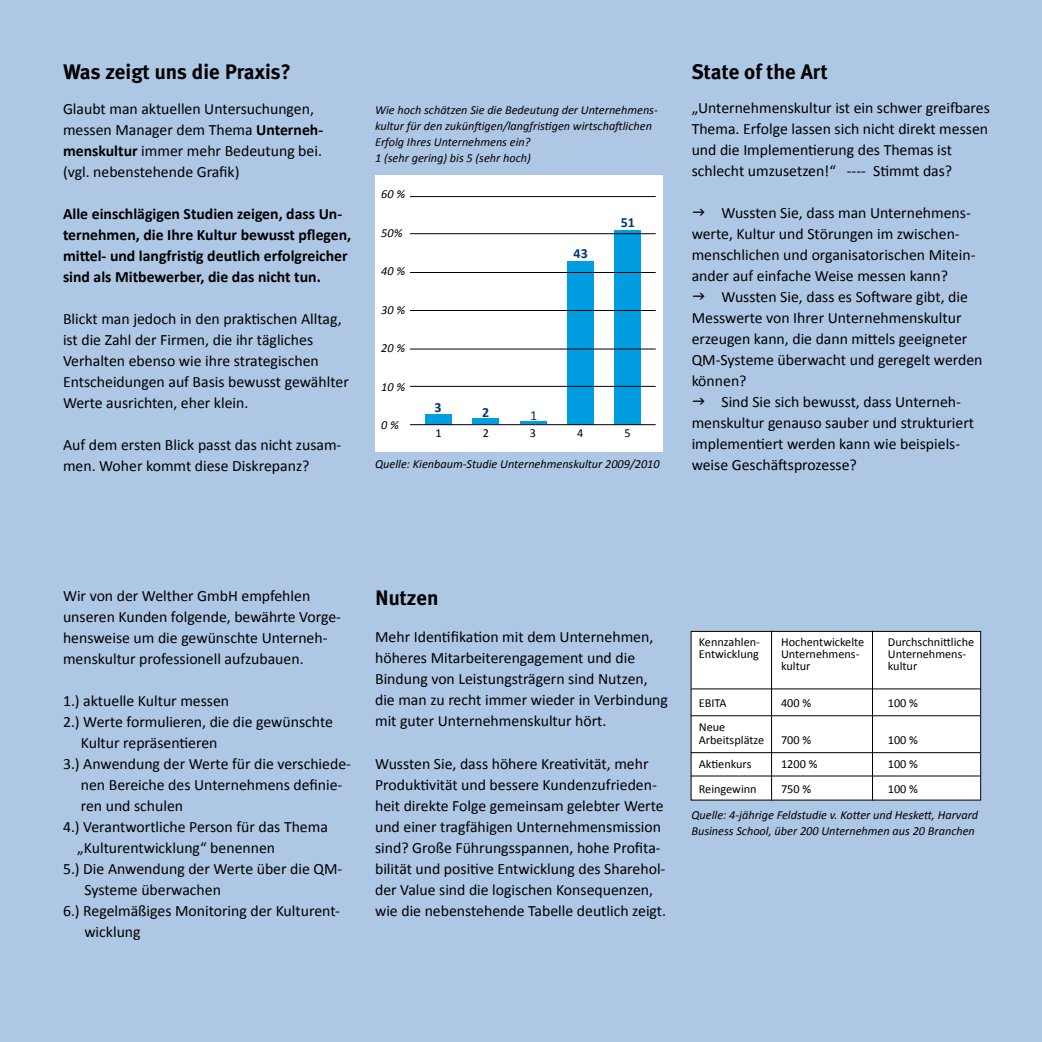
<style>
.page{position:relative;width:1042px;height:1042px;background:#aec7e5}
.page>*{position:absolute;margin:0;border:0;box-sizing:border-box;transform-origin:0 0}
.t1{font:700 21px "Meta Plus";color:#000}
.t2{font:15.75px/21px "Calibri";color:#000}
.t3{font:700 15.75px/21px "Calibri";color:#000}
.t4{font:700 14px "Calibri";color:#003882}
.t5{font:14px "Calibri";color:#003882}
.t6{font:italic 12.25px/15.8px "Calibri";color:#000}
.t7{font:12.25px/12.2px "Calibri";color:#000}
.s1{font-weight:700}
.s2{font-style:italic}
</style>
<div class="page">
<div style="left:691px;top:631px;width:289px;height:169px;background:#fff"></div>
<div style="left:690px;top:631px;width:291px;height:169px;border:1px solid #000"></div>
<div style="left:375px;top:175px;width:288px;height:277px;background:#fff"></div>
<div style="left:425px;top:414px;width:26px;height:10px;background:#009ee0"></div>
<div style="left:472px;top:418px;width:27px;height:6px;background:#009ee0"></div>
<hr style="left:520px;top:421px;width:26px;height:3px;background:#009ee0">
<div style="left:567px;top:261px;width:26px;height:163px;background:#009ee0"></div>
<div style="left:615px;top:230px;width:26px;height:194px;background:#009ee0"></div>
<hr style="left:410px;top:272px;width:246px;height:1px;background:#000">
<hr style="left:410px;top:310px;width:246px;height:1px;background:#000">
<hr style="left:410px;top:349px;width:246px;height:1px;background:#000">
<hr style="left:410px;top:386px;width:246px;height:1px;background:#000">
<hr style="left:410px;top:424px;width:246px;height:1px;background:#000">
<hr style="left:410px;top:196px;width:246px;height:1px;background:#000">
<hr style="left:410px;top:233px;width:246px;height:1px;background:#000">
<hr style="left:691px;top:688px;width:289px;height:1px;background:#000">
<hr style="left:771px;top:630px;width:1px;height:170px;background:#000">
<hr style="left:872px;top:630px;width:1px;height:170px;background:#000">
<hr style="left:691px;top:715px;width:289px;height:1px;background:#000">
<hr style="left:691px;top:752px;width:289px;height:1px;background:#000">
<hr style="left:691px;top:775px;width:289px;height:1px;background:#000">
<svg style="left:693px;top:209px;width:11px;height:6px"></svg>
<svg style="left:693px;top:293px;width:11px;height:6px"></svg>
<svg style="left:693px;top:398px;width:11px;height:6px"></svg>
<h1 class="t1" style="left:63px;top:60px;width:230px">Was zeigt uns die Praxis?</h1>
<p class="t2" style="left:63px;top:97px;width:262px">Glaubt man aktuellen Untersuchungen, messen Manager dem Thema <span class="s1">Unterneh&shy;menskultur</span> immer mehr Bedeutung bei. (vgl. nebenstehende Grafik)</p>
<p class="t3" style="left:63px;top:202px;width:290px">Alle einschlägigen Studien zeigen, dass Un&shy;ternehmen, die Ihre Kultur bewusst pflegen, mittel- und langfristig deutlich erfolgreicher sind als Mitbewerber, die das nicht tun.</p>
<p class="t2" style="left:63px;top:307px;width:287px">Blickt man jedoch in den praktischen Alltag, ist die Zahl der Firmen, die ihr tägliches Verhalten ebenso wie ihre strategischen Entscheidungen auf Basis bewusst gewählter Werte ausrichten, eher klein.</p>
<p class="t2" style="left:63px;top:433px;width:280px">Auf dem ersten Blick passt das nicht zusam&shy;men. Woher kommt diese Diskrepanz?</p>
<p class="t6" style="left:375px;top:102px;width:284px">Wie hoch schätzen Sie die Bedeutung der Unternehmens&shy;kultur für den zukünftigen/langfristigen wirtschaftlichen Erfolg Ihres Unternehmens ein?<br>1 (sehr gering) bis 5 (sehr hoch)</p>
<p class="t6" style="left:381px;top:186px;width:25px">60 %</p>
<p class="t6" style="left:381px;top:224px;width:23px">50%</p>
<p class="t6" style="left:381px;top:263px;width:25px">40 %</p>
<p class="t6" style="left:381px;top:301px;width:25px">30 %</p>
<p class="t6" style="left:381px;top:340px;width:25px">20 %</p>
<p class="t6" style="left:381px;top:378px;width:25px">10 %</p>
<p class="t6" style="left:381px;top:417px;width:19px">0 %</p>
<p class="t4" style="left:621px;top:214px;width:16px">51</p>
<p class="t4" style="left:573px;top:245px;width:16px">43</p>
<p class="t4" style="left:435px;top:399px;width:9px">3</p>
<p class="t4" style="left:482px;top:404px;width:9px">2</p>
<p class="t5" style="left:530px;top:406px;width:9px">1</p>
<p class="t6" style="left:439px;top:426px;width:8px">1</p>
<p class="t7" style="left:483px;top:427px;width:12px">2<span class="s2">2</span></p>
<p class="t7" style="left:530px;top:427px;width:13px">3<span class="s2">3</span></p>
<p class="t7" style="left:577px;top:427px;width:14px">4<span class="s2">4</span></p>
<p class="t7" style="left:624px;top:427px;width:14px">5<span class="s2">5</span></p>
<p class="t7" style="left:435px;top:427px;width:8px">1</p>
<p class="t6" style="left:375px;top:455px;width:286px">Quelle: Kienbaum-Studie Unternehmenskultur 2009/2010</p>
<h1 class="t1" style="left:692px;top:60px;width:138px">State of the Art</h1>
<p class="t2" style="left:692px;top:96px;width:300px">„Unternehmenskultur ist ein schwer greifbares Thema. Erfolge lassen sich nicht direkt messen und die Implementierung des Themas ist schlecht umzusetzen!“ ---- Stimmt das?</p>
<p class="t2" style="left:692px;top:201px;width:285px;text-indent:30px">Wussten Sie, dass man Unternehmens&shy;werte, Kultur und Störungen im zwischen&shy;menschlichen und organisatorischen Mitein&shy;ander auf einfache Weise messen kann?</p>
<p class="t2" style="left:692px;top:285px;width:292px;text-indent:30px">Wussten Sie, dass es Software gibt, die Messwerte von Ihrer Unternehmenskultur erzeugen kann, die dann mittels geeigneter QM-Systeme überwacht und geregelt werden können?</p>
<p class="t2" style="left:692px;top:390px;width:284px;text-indent:30px">Sind Sie sich bewusst, dass Unterneh&shy;menskultur genauso sauber und strukturiert implementiert werden kann wie beispiels&shy;weise Geschäftsprozesse?</p>
<p class="t2" style="left:63px;top:584px;width:280px">Wir von der Welther GmbH empfehlen unseren Kunden folgende, bewährte Vorge&shy;hensweise um die gewünschte Unterneh&shy;menskultur professionell aufzubauen.</p>
<p class="t2" style="left:63px;top:689px;width:168px">1.) aktuelle Kultur messen</p>
<p class="t2" style="left:63px;top:710px;width:271px">2.) Werte formulieren, die die gewünschte</p>
<p class="t2" style="left:81px;top:731px;width:138px">Kultur repräsentieren</p>
<p class="t2" style="left:63px;top:752px;width:289px">3.) Anwendung der Werte für die verschiede-</p>
<p class="t2" style="left:81px;top:773px;width:263px">nen Bereiche des Unternehmens definie-</p>
<p class="t2" style="left:81px;top:794px;width:104px">ren und schulen</p>
<p class="t2" style="left:63px;top:815px;width:266px">4.) Verantwortliche Person für das Thema</p>
<p class="t2" style="left:77px;top:836px;width:199px">„Kulturentwicklung“ benennen</p>
<p class="t2" style="left:63px;top:857px;width:281px">5.) Die Anwendung der Werte über die QM-</p>
<p class="t2" style="left:84px;top:878px;width:138px">Systeme überwachen</p>
<p class="t2" style="left:63px;top:899px;width:278px">6.) Regelmäßiges Monitoring der Kulturent-</p>
<p class="t2" style="left:84px;top:920px;width:58px">wicklung</p>
<h1 class="t1" style="left:375px;top:586px;width:65px">Nutzen</h1>
<p class="t2" style="left:375px;top:626px;width:294px">Mehr Identifikation mit dem Unternehmen, höheres Mitarbeiterengagement und die Bindung von Leistungsträgern sind Nutzen, die man zu recht immer wieder in Verbindung mit guter Unternehmenskultur hört.</p>
<p class="t2" style="left:375px;top:752px;width:292px">Wussten Sie, dass höhere Kreativität, mehr Produktivität und bessere Kundenzufrieden&shy;heit direkte Folge gemeinsam gelebter Werte und einer tragfähigen Unternehmensmission sind? Große Führungsspannen, hohe Profita&shy;bilität und positive Entwicklung des Sharehol&shy;der Value sind die logischen Konsequenzen, wie die nebenstehende Tabelle deutlich zeigt.</p>
<p class="t7" style="left:699px;top:635px;width:63px">Kennzahlen-</p>
<p class="t7" style="left:781px;top:635px;width:85px">Hochentwickelte</p>
<p class="t7" style="left:888px;top:635px;width:88px">Durchschnittliche</p>
<p class="t7" style="left:699px;top:647px;width:62px">Entwicklung</p>
<p class="t7" style="left:781px;top:647px;width:80px">Unternehmens-</p>
<p class="t7" style="left:888px;top:647px;width:80px">Unternehmens-</p>
<p class="t7" style="left:781px;top:659px;width:31px">kultur</p>
<p class="t7" style="left:888px;top:659px;width:31px">kultur</p>
<p class="t7" style="left:699px;top:696px;width:29px">EBITA</p>
<p class="t7" style="left:781px;top:696px;width:32px">400 %</p>
<p class="t7" style="left:888px;top:696px;width:32px">100 %</p>
<p class="t7" style="left:699px;top:720px;width:67px">Neue<br>Arbeitsplätze</p>
<p class="t7" style="left:781px;top:733px;width:32px">700 %</p>
<p class="t7" style="left:888px;top:733px;width:32px">100 %</p>
<p class="t7" style="left:699px;top:757px;width:54px">Aktienkurs</p>
<p class="t7" style="left:781px;top:757px;width:38px">1200 %</p>
<p class="t7" style="left:888px;top:757px;width:32px">100 %</p>
<p class="t7" style="left:699px;top:782px;width:59px">Reingewinn</p>
<p class="t7" style="left:781px;top:782px;width:32px">750 %</p>
<p class="t7" style="left:888px;top:782px;width:32px">100 %</p>
<p class="t6" style="left:691px;top:806px;width:288px">Quelle: 4-jährige Feldstudie v. Kotter und Heskett, Harvard<br>Business School, über 200 Unternehmen aus 20 Branchen</p>
</div>
